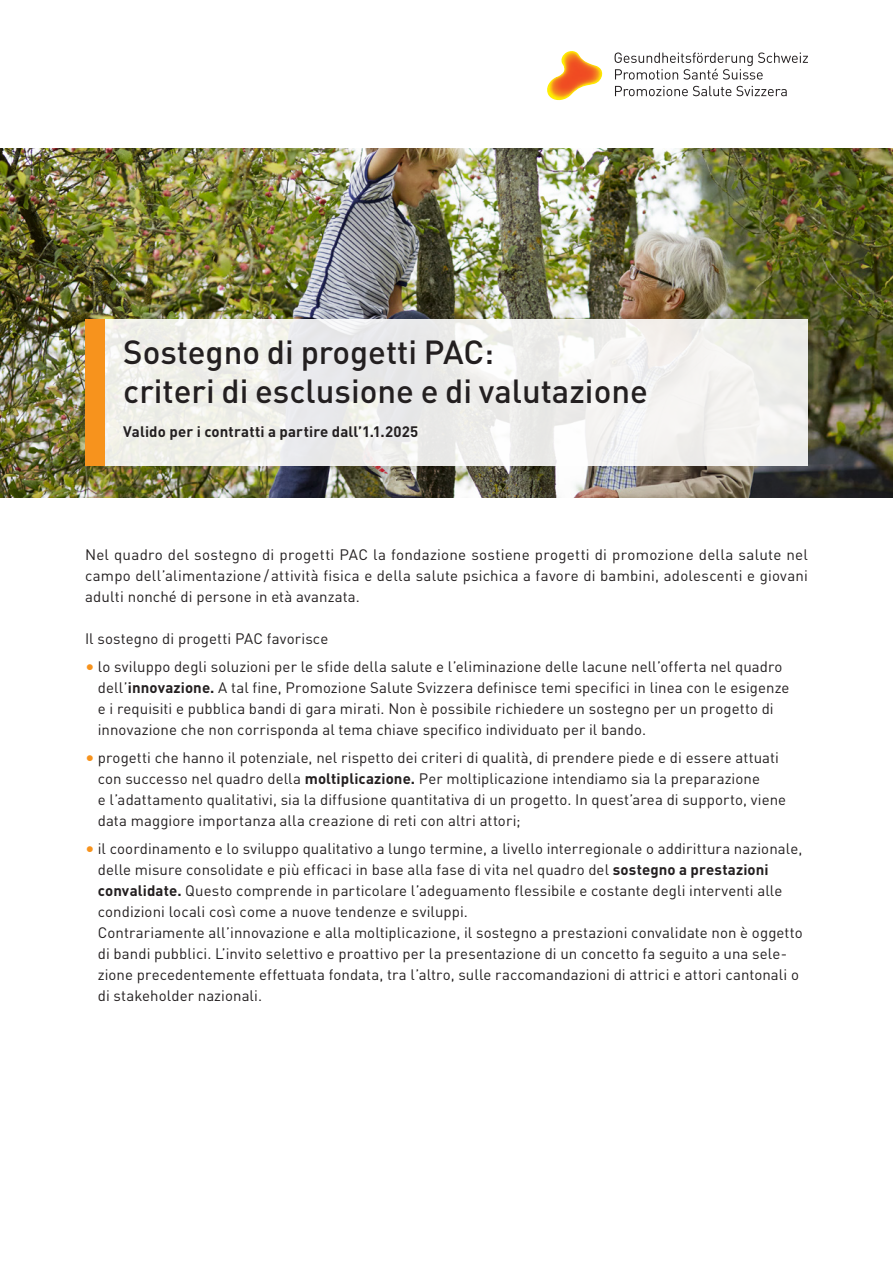
<style>
.page{position:relative;width:893px;height:1263px;background:#fff}
.page>*{position:absolute;margin:0;border:0;box-sizing:border-box;transform-origin:0 0}
.t1{font:500 33px/39.5px "DIN Pro";color:#231f20}
.t2{font:15px/21px "DIN Pro";letter-spacing:.005em;color:#231f20}
.t3{font:700 15px "DIN Pro";letter-spacing:.01em;color:#231f20}
.s1{font-size:18px;color:#f7931d}
.s2{font-weight:700}
</style>
<div class="page">
<img style="left:0;top:149px;width:893px;height:349px">
<img style="left:547px;top:51px;width:56px;height:50px">
<svg style="left:615px;top:52px;width:193px;height:28px"></svg>
<svg style="left:615px;top:86px;width:172px;height:10px"></svg>
<svg style="left:104px;top:319px;width:704px;height:147px;fill:#efeeeb"></svg>
<div style="left:85px;top:319px;width:19px;height:147px;background:#f7931d"></div>
<h1 class="t1" style="left:123px;top:330px;width:526px">Sostegno di progetti PAC:<br>criteri di esclusione e di valutazione</h1>
<p class="t3" style="left:123px;top:420px;width:296px">Valido per i contratti a partire dall’1.1.2025</p>
<p class="t2" style="left:85px;top:543px;width:724px;text-align:justify">Nel quadro del sostegno di progetti PAC la fondazione sostiene progetti di promozione della salute nel campo dell’alimentazione / attività fisica e della salute psichica a favore di bambini, adolescenti e giovani adulti nonché di persone in età avanzata.</p>
<p class="t2" style="left:85px;top:627px;width:245px">Il sostegno di progetti PAC favorisce</p>
<p class="t2" style="left:98px;top:655px;width:693px;text-indent:-13px"><span class="s1">•</span> lo sviluppo degli soluzioni per le sfide della salute e l’eliminazione delle lacune nell’offerta nel quadro dell’<span class="s2">innovazione.</span> A tal fine, Promozione Salute Svizzera definisce temi specifici in linea con le esigenze e i requisiti e pubblica bandi di gara mirati. Non è possibile richiedere un sostegno per un progetto di innovazione che non corrisponda al tema chiave specifico individuato per il bando.</p>
<p class="t2" style="left:98px;top:746px;width:690px;text-indent:-13px"><span class="s1">•</span> progetti che hanno il potenziale, nel rispetto dei criteri di qualità, di prendere piede e di essere attuati con successo nel quadro della <span class="s2">moltiplicazione.</span> Per moltiplicazione intendiamo sia la preparazione<br>e l’adattamento qualitativi, sia la diffusione quantitativa di un progetto. In quest’area di supporto, viene data maggiore importanza alla creazione di reti con altri attori;</p>
<p class="t2" style="left:98px;top:837px;width:706px;text-indent:-13px"><span class="s1">•</span> il coordinamento e lo sviluppo qualitativo a lungo termine, a livello interregionale o addirittura nazionale, delle misure consolidate e più efficaci in base alla fase di vita nel quadro del <span class="s2">sostegno a prestazioni convalidate.</span> Questo comprende in particolare l’adeguamento flessibile e costante degli interventi alle condizioni locali così come a nuove tendenze e sviluppi.<br>Contrariamente all’innovazione e alla moltiplicazione, il sostegno a prestazioni convalidate non è oggetto di bandi pubblici. L’invito selettivo e proattivo per la presentazione di un concetto fa seguito a una sele&shy;zione precedentemente effettuata fondata, tra l’altro, sulle raccomandazioni di attrici e attori cantonali o di stakeholder nazionali.</p>
</div>
